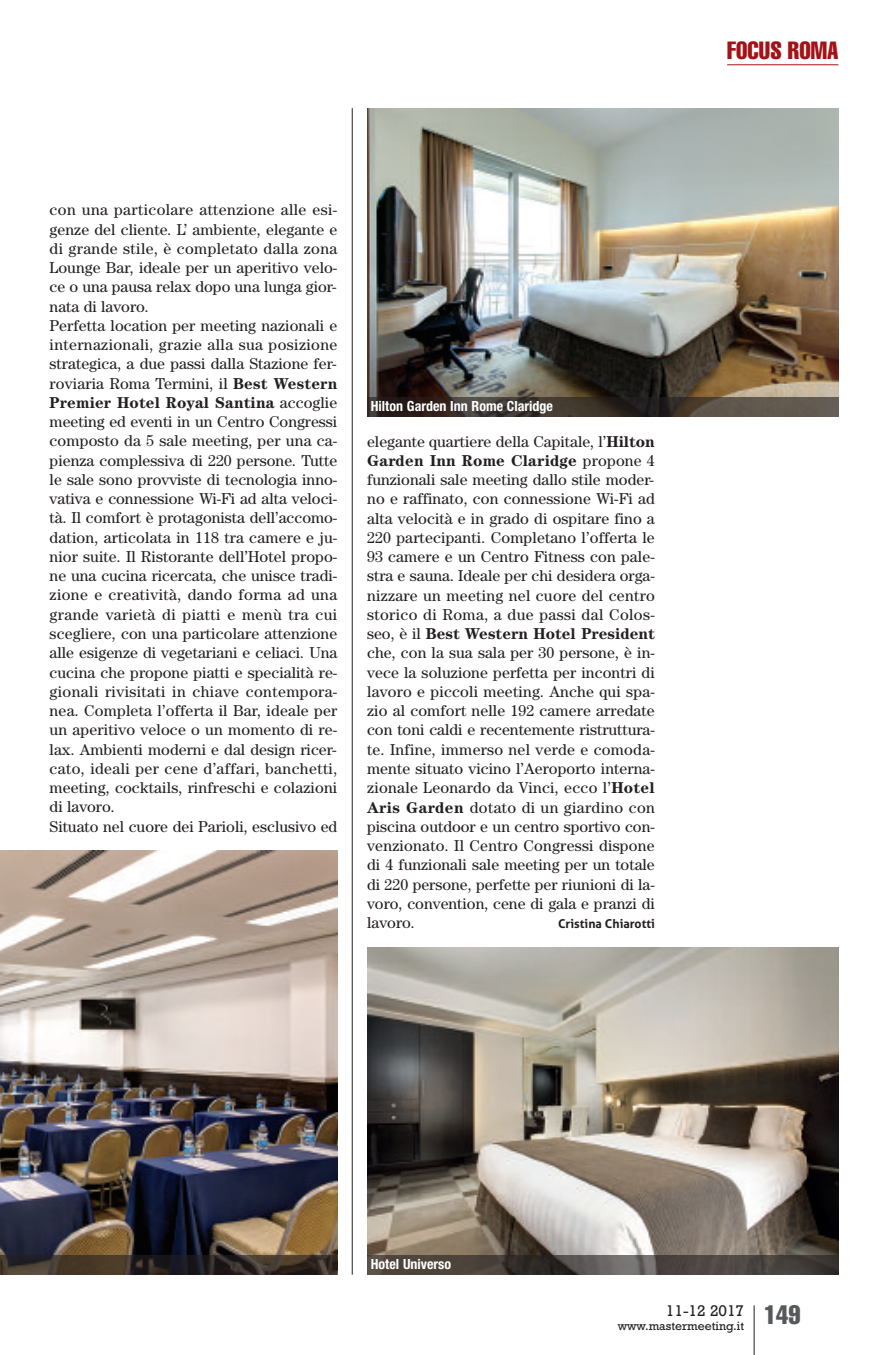
<style>
.page{position:relative;width:893px;height:1355px;background:#fff}
.page>*{position:absolute;margin:0;border:0;box-sizing:border-box;transform-origin:0 0}
.t1{font:extra-condensed 24.5px "Helvetica";color:#a31217}
.t2{font:15.75px/19.2px "Century";letter-spacing:.005em;color:#231f20}
.t3{font:15.75px "Rockwell";color:#231f20}
.t4{font:700 condensed 14px "Helvetica Neue";color:#fff}
.t5{font:12.25px "Rockwell";color:#231f20}
.t6{font:700 12.25px "Aller";color:#231f20}
.s1{font-weight:700}
</style>
<div class="page">
<hr style="left:754px;top:1305px;width:1px;height:49px;background:#231f20">
<hr style="left:727px;top:64px;width:111px;height:1px;background:#a31217">
<hr style="left:352px;top:108px;width:1px;height:1166px;background:#231f20">
<img style="left:367px;top:108px;width:471px;height:289px">
<img style="left:367px;top:947px;width:471px;height:308px">
<img style="left:0;top:850px;width:337px;height:405px">
<div style="left:367px;top:1255px;width:471px;height:19px;background:#231f20;opacity:.6"></div>
<div style="left:367px;top:397px;width:471px;height:19px;background:#231f20;opacity:.6"></div>
<div style="left:0;top:1255px;width:337px;height:19px;background:#231f20;opacity:.6"></div>
<p class="t2" style="left:50px;top:202px;width:289px">con una particolare attenzione alle esi&shy;genze del cliente. L’ ambiente, elegante e di grande stile, è completato dalla zona Lounge Bar, ideale per un aperitivo velo&shy;ce o una pausa relax dopo una lunga gior&shy;nata di lavoro.<br>Perfetta location per meeting nazionali e internazionali, grazie alla sua posizione strategica, a due passi dalla Stazione fer&shy;roviaria Roma Termini, il <span class="s1">Best Western Premier Hotel Royal Santina</span> accoglie meeting ed eventi in un Centro Congressi composto da 5 sale meeting, per una ca&shy;pienza complessiva di 220 persone. Tutte le sale sono provviste di tecnologia inno&shy;vativa e connessione Wi-Fi ad alta veloci&shy;tà. Il comfort è protagonista dell’accomo&shy;dation, articolata in 118 tra camere e ju&shy;nior suite. Il Ristorante dell’Hotel propo&shy;ne una cucina ricercata, che unisce tradi&shy;zione e creatività, dando forma ad una grande varietà di piatti e menù tra cui scegliere, con una particolare attenzione alle esigenze di vegetariani e celiaci. Una cucina che propone piatti e specialità re&shy;gionali rivisitati in chiave contempora&shy;nea. Completa l’offerta il Bar, ideale per un aperitivo veloce o un momento di re&shy;lax. Ambienti moderni e dal design ricer&shy;cato, ideali per cene d’affari, banchetti, meeting, cocktails, rinfreschi e colazioni di lavoro.<br>Situato nel cuore dei Parioli, esclusivo ed</p>
<p class="t4" style="left:371px;top:400px;width:184px">Hilton Garden Inn Rome Claridge</p>
<p class="t2" style="left:367px;top:433px;width:289px;text-align:justify">elegante quartiere della Capitale, l’<span class="s1">Hilton Garden Inn Rome Claridge</span> propone 4 funzionali sale meeting dallo stile moder&shy;no e raffinato, con connessione Wi-Fi ad alta velocità e in grado di ospitare fino a 220 partecipanti. Completano l’offerta le 93 camere e un Centro Fitness con pale&shy;stra e sauna. Ideale per chi desidera orga&shy;nizzare un meeting nel cuore del centro storico di Roma, a due passi dal Colos&shy;seo, è il <span class="s1">Best Western Hotel President </span>che, con la sua sala per 30 persone, è in&shy;vece la soluzione perfetta per incontri di lavoro e piccoli meeting. Anche qui spa&shy;zio al comfort nelle 192 camere arredate con toni caldi e recentemente ristruttura&shy;te. Infine, immerso nel verde e comoda&shy;mente situato vicino l’Aeroporto interna&shy;zionale Leonardo da Vinci, ecco l’<span class="s1">Hotel Aris Garden</span> dotato di un giardino con piscina outdoor e un centro sportivo con&shy;venzionato. Il Centro Congressi dispone di 4 funzionali sale meeting per un totale di 220 persone, perfette per riunioni di la&shy;voro, convention, cene di gala e pranzi di lavoro.</p>
<p class="t6" style="left:558px;top:916px;width:98px">Cristina Chiarotti</p>
<h1 class="t1" style="left:727px;top:42px;width:113px">FOCUS ROMA</h1>
<p class="t4" style="left:371px;top:1258px;width:82px">Hotel Universo</p>
<p class="t5" style="left:618px;top:1321px;width:184px">www.mastermeeting.it <sup>149</sup></p>
<p class="t3" style="left:666px;top:1305px;width:80px">11-12 2017</p>
</div>
